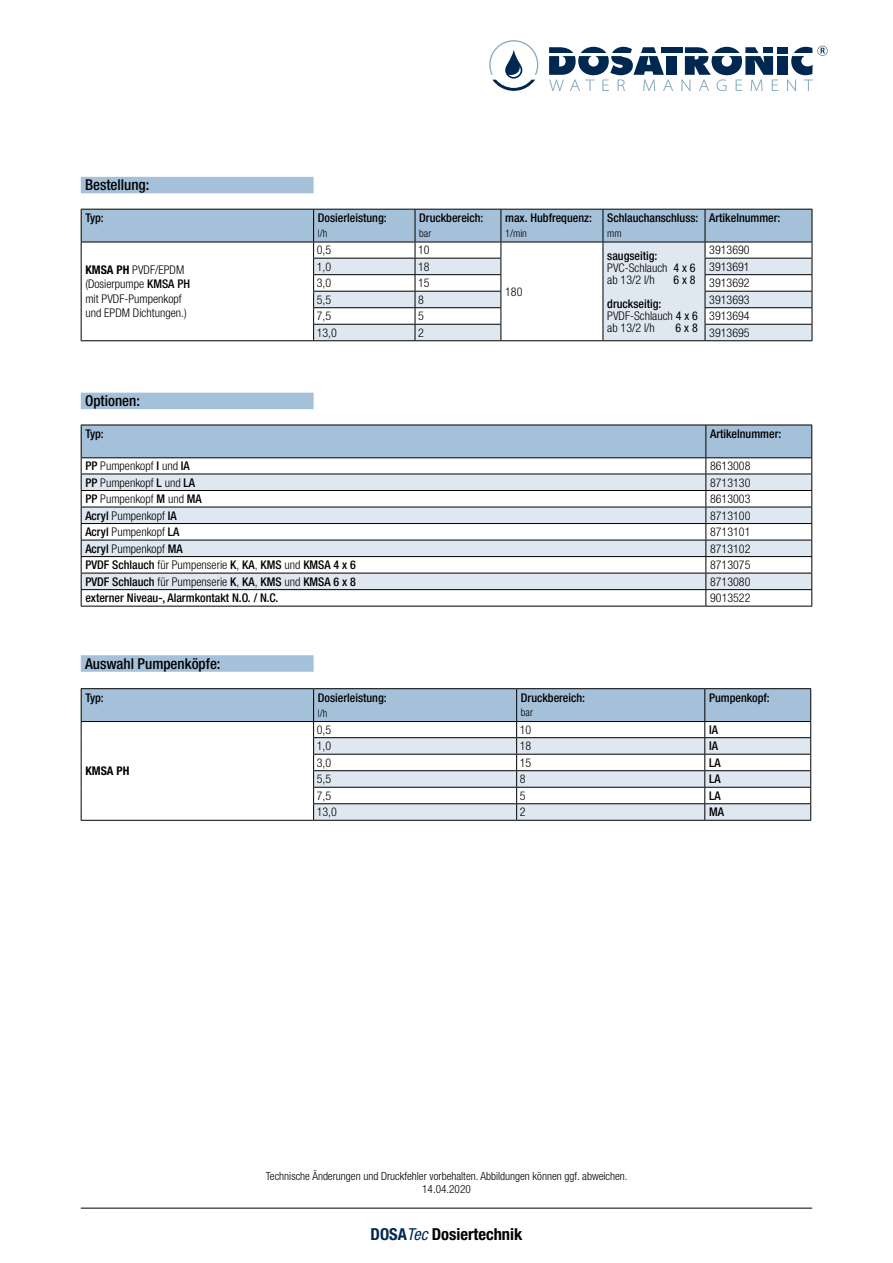
<style>
.page{position:relative;width:893px;height:1263px;background:#fff}
.page>*{position:absolute;margin:0;border:0;box-sizing:border-box;transform-origin:0 0}
.t1{font:700 condensed 16.5px "Helvetica Neue LT Pro";color:#000}
.t2{font:500 condensed 15px "Helvetica Neue LT Pro";color:#000}
.t3{font:300 condensed 12px/12px "Helvetica Neue LT Pro";color:#000}
.t4{font:500 condensed 12px "Helvetica Neue LT Pro";color:#000}
.t5{font:condensed 12px "Helvetica Neue LT Pro";color:#000}
.t6{font:700 condensed 12px "Helvetica Neue LT Pro";color:#000}
.t7{font:300 condensed 11.25px/13.5px "Helvetica Neue LT Pro";color:#000;text-align:center}
.t8{font:300 condensed 10.5px "Helvetica Neue LT Pro";color:#000}
.s1{font-weight:700}
.s2{font-weight:500}
.s3{font-weight:400}
.s4{font-weight:300}
.s5{color:#002750}
.s6{font-weight:400;font-style:italic;color:#002750}
</style>
<div class="page">
<hr style="left:81px;top:1208px;width:731px;height:1px;background:#000">
<svg style="left:489px;top:40px;width:339px;height:51px"></svg>
<div style="left:81px;top:177px;width:233px;height:16px;background:#a5c1da"></div>
<div style="left:81px;top:393px;width:233px;height:16px;background:#a5c1da"></div>
<svg style="left:81px;top:425px;width:731px;height:181px"></svg>
<hr style="left:81px;top:523px;width:625px;height:1px;background:#000">
<hr style="left:706px;top:523px;width:106px;height:1px;background:#000">
<hr style="left:81px;top:540px;width:625px;height:1px;background:#000">
<hr style="left:706px;top:540px;width:106px;height:1px;background:#000">
<hr style="left:81px;top:556px;width:625px;height:1px;background:#000">
<hr style="left:706px;top:556px;width:106px;height:1px;background:#000">
<hr style="left:81px;top:573px;width:625px;height:1px;background:#000">
<hr style="left:706px;top:573px;width:106px;height:1px;background:#000">
<hr style="left:81px;top:589px;width:625px;height:1px;background:#000">
<hr style="left:706px;top:589px;width:106px;height:1px;background:#000">
<hr style="left:81px;top:606px;width:625px;height:1px;background:#000">
<hr style="left:706px;top:606px;width:106px;height:1px;background:#000">
<hr style="left:81px;top:340px;width:233px;height:1px;background:#000">
<hr style="left:705px;top:340px;width:107px;height:1px;background:#000">
<hr style="left:314px;top:340px;width:101px;height:1px;background:#000">
<hr style="left:415px;top:340px;width:86px;height:1px;background:#000">
<hr style="left:603px;top:340px;width:102px;height:1px;background:#000">
<hr style="left:501px;top:340px;width:102px;height:1px;background:#000">
<svg style="left:81px;top:209px;width:732px;height:131px"></svg>
<hr style="left:81px;top:820px;width:233px;height:1px;background:#000">
<hr style="left:705px;top:820px;width:106px;height:1px;background:#000">
<hr style="left:314px;top:820px;width:203px;height:1px;background:#000">
<hr style="left:517px;top:820px;width:188px;height:1px;background:#000">
<hr style="left:81px;top:688px;width:233px;height:1px;background:#000">
<hr style="left:314px;top:688px;width:203px;height:1px;background:#000">
<hr style="left:517px;top:688px;width:188px;height:1px;background:#000">
<hr style="left:705px;top:688px;width:106px;height:1px;background:#000">
<svg style="left:81px;top:689px;width:730px;height:131px"></svg>
<div style="left:81px;top:655px;width:233px;height:17px;background:#a5c1da"></div>
<p class="t2" style="left:85px;top:176px;width:66px">Bestellung:</p>
<p class="t4" style="left:85px;top:211px;width:20px">Typ:</p>
<p class="t4" style="left:318px;top:211px;width:70px">Dosierleistung:</p>
<p class="t8" style="left:318px;top:227px;width:11px">l/h</p>
<p class="t4" style="left:419px;top:211px;width:66px">Druckbereich:</p>
<p class="t8" style="left:419px;top:227px;width:14px">bar</p>
<p class="t4" style="left:505px;top:211px;width:88px">max. Hubfrequenz:</p>
<p class="t8" style="left:505px;top:227px;width:23px">1/min</p>
<p class="t4" style="left:607px;top:211px;width:93px">Schlauchanschluss:</p>
<p class="t8" style="left:607px;top:227px;width:16px">mm</p>
<p class="t4" style="left:709px;top:211px;width:73px">Artikelnummer:</p>
<p class="t3" style="left:85px;top:262px;width:106px;line-height:14.4px"><span class="s1">KMSA PH</span> PVDF/EPDM (Dosierpumpe <span class="s2">KMSA PH </span>mit PVDF-Pumpenkopf und EPDM Dichtungen.)</p>
<p class="t3" style="left:317px;top:244px;width:16px">0,5</p>
<p class="t3" style="left:418px;top:244px;width:13px">10</p>
<p class="t3" style="left:709px;top:244px;width:42px">3913690</p>
<p class="t3" style="left:607px;top:249px;width:90px"><span class="s2">saugseitig:<br></span>PVC-Schlauch <span class="s3">4 x 6 </span>ab 13/2 l/h</p>
<p class="t3" style="left:317px;top:260px;width:16px">1,0</p>
<p class="t3" style="left:418px;top:260px;width:13px">18</p>
<p class="t3" style="left:709px;top:260px;width:42px">3913691</p>
<p class="t3" style="left:317px;top:277px;width:16px">3,0</p>
<p class="t3" style="left:418px;top:277px;width:13px">15</p>
<p class="t3" style="left:709px;top:277px;width:42px">3913692</p>
<p class="t3" style="left:317px;top:293px;width:16px">5,5</p>
<p class="t3" style="left:418px;top:293px;width:7px">8</p>
<p class="t3" style="left:709px;top:293px;width:42px">3913693</p>
<p class="t3" style="left:317px;top:310px;width:16px">7,5</p>
<p class="t3" style="left:418px;top:310px;width:7px">5</p>
<p class="t3" style="left:709px;top:310px;width:42px">3913694</p>
<p class="t3" style="left:317px;top:326px;width:22px">13,0</p>
<p class="t3" style="left:418px;top:326px;width:7px">2</p>
<p class="t3" style="left:709px;top:326px;width:42px">3913695</p>
<p class="t5" style="left:673px;top:272px;width:24px">6 x 8</p>
<p class="t3" style="left:607px;top:297px;width:92px"><span class="s2">druckseitig:<br></span>PVDF-Schlauch <span class="s3">4 x 6 </span>ab 13/2 l/h</p>
<p class="t3" style="left:505px;top:285px;width:19px">180</p>
<p class="t5" style="left:676px;top:320px;width:24px">6 x 8</p>
<p class="t2" style="left:85px;top:392px;width:56px">Optionen:</p>
<p class="t4" style="left:85px;top:427px;width:20px">Typ:</p>
<p class="t4" style="left:710px;top:427px;width:73px">Artikelnummer:</p>
<p class="t3" style="left:85px;top:460px;width:106px"><span class="s2">PP</span> Pumpenkopf <span class="s2">I</span> und <span class="s2">IA</span></p>
<p class="t3" style="left:710px;top:460px;width:42px">8613008</p>
<p class="t3" style="left:85px;top:476px;width:111px"><span class="s2">PP</span> Pumpenkopf <span class="s2">L</span> und <span class="s2">LA</span></p>
<p class="t3" style="left:710px;top:476px;width:42px">8713130</p>
<p class="t3" style="left:85px;top:493px;width:118px"><span class="s2">PP</span> Pumpenkopf <span class="s2">M</span> und <span class="s2">MA</span></p>
<p class="t3" style="left:710px;top:493px;width:42px">8613003</p>
<p class="t3" style="left:85px;top:509px;width:93px"><span class="s2">Acryl</span> Pumpenkopf <span class="s2">IA</span></p>
<p class="t3" style="left:710px;top:509px;width:42px">8713100</p>
<p class="t3" style="left:85px;top:526px;width:95px"><span class="s2">Acryl</span> Pumpenkopf <span class="s2">LA</span></p>
<p class="t3" style="left:710px;top:526px;width:42px">8713101</p>
<p class="t3" style="left:85px;top:542px;width:99px"><span class="s2">Acryl</span> Pumpenkopf <span class="s2">MA</span></p>
<p class="t3" style="left:710px;top:542px;width:42px">8713102</p>
<p class="t4" style="left:85px;top:558px;width:272px">PVDF Schlauch <span class="s4">für Pumpenserie</span> K<span class="s4">,</span> KA<span class="s4">,</span> KMS <span class="s4">und</span> KMSA 4 x 6</p>
<p class="t3" style="left:710px;top:559px;width:42px">8713075</p>
<p class="t4" style="left:85px;top:574px;width:272px">PVDF Schlauch <span class="s4">für Pumpenserie</span> K<span class="s4">,</span> KA<span class="s4">,</span> KMS <span class="s4">und</span> KMSA 6 x 8</p>
<p class="t3" style="left:710px;top:575px;width:42px">8713080</p>
<p class="t4" style="left:85px;top:591px;width:193px">externer Niveau-, Alarmkontakt N.O. / N.C.</p>
<p class="t3" style="left:710px;top:592px;width:42px">9013522</p>
<p class="t2" style="left:85px;top:654px;width:137px">Auswahl Pumpenköpfe:</p>
<p class="t4" style="left:85px;top:690px;width:20px">Typ:</p>
<p class="t4" style="left:318px;top:690px;width:70px">Dosierleistung:</p>
<p class="t8" style="left:318px;top:707px;width:11px">l/h</p>
<p class="t4" style="left:521px;top:690px;width:66px">Druckbereich:</p>
<p class="t8" style="left:521px;top:706px;width:14px">bar</p>
<p class="t4" style="left:709px;top:690px;width:62px">Pumpenkopf:</p>
<p class="t6" style="left:85px;top:764px;width:46px">KMSA PH</p>
<p class="t3" style="left:317px;top:723px;width:16px">0,5</p>
<p class="t3" style="left:520px;top:723px;width:13px">10</p>
<p class="t4" style="left:709px;top:722px;width:10px">IA</p>
<p class="t3" style="left:317px;top:740px;width:16px">1,0</p>
<p class="t3" style="left:520px;top:740px;width:13px">18</p>
<p class="t4" style="left:709px;top:739px;width:10px">IA</p>
<p class="t3" style="left:317px;top:756px;width:16px">3,0</p>
<p class="t3" style="left:520px;top:756px;width:13px">15</p>
<p class="t4" style="left:709px;top:755px;width:13px">LA</p>
<p class="t3" style="left:317px;top:773px;width:16px">5,5</p>
<p class="t3" style="left:520px;top:773px;width:7px">8</p>
<p class="t4" style="left:709px;top:772px;width:13px">LA</p>
<p class="t3" style="left:317px;top:789px;width:16px">7,5</p>
<p class="t3" style="left:520px;top:789px;width:7px">5</p>
<p class="t4" style="left:709px;top:788px;width:13px">LA</p>
<p class="t3" style="left:317px;top:806px;width:22px">13,0</p>
<p class="t3" style="left:520px;top:806px;width:7px">2</p>
<p class="t4" style="left:709px;top:805px;width:16px">MA</p>
<p class="t7" style="left:266px;top:1169px;width:363px">Technische Änderungen und Druckfehler vorbehalten. Abbildungen können ggf. abweichen.<br>14.04.2020</p>
<h1 class="t1" style="left:371px;top:1224px;width:153px"><span class="s5">DOSA</span><span class="s6">Tec</span> Dosiertechnik</h1>
</div>
